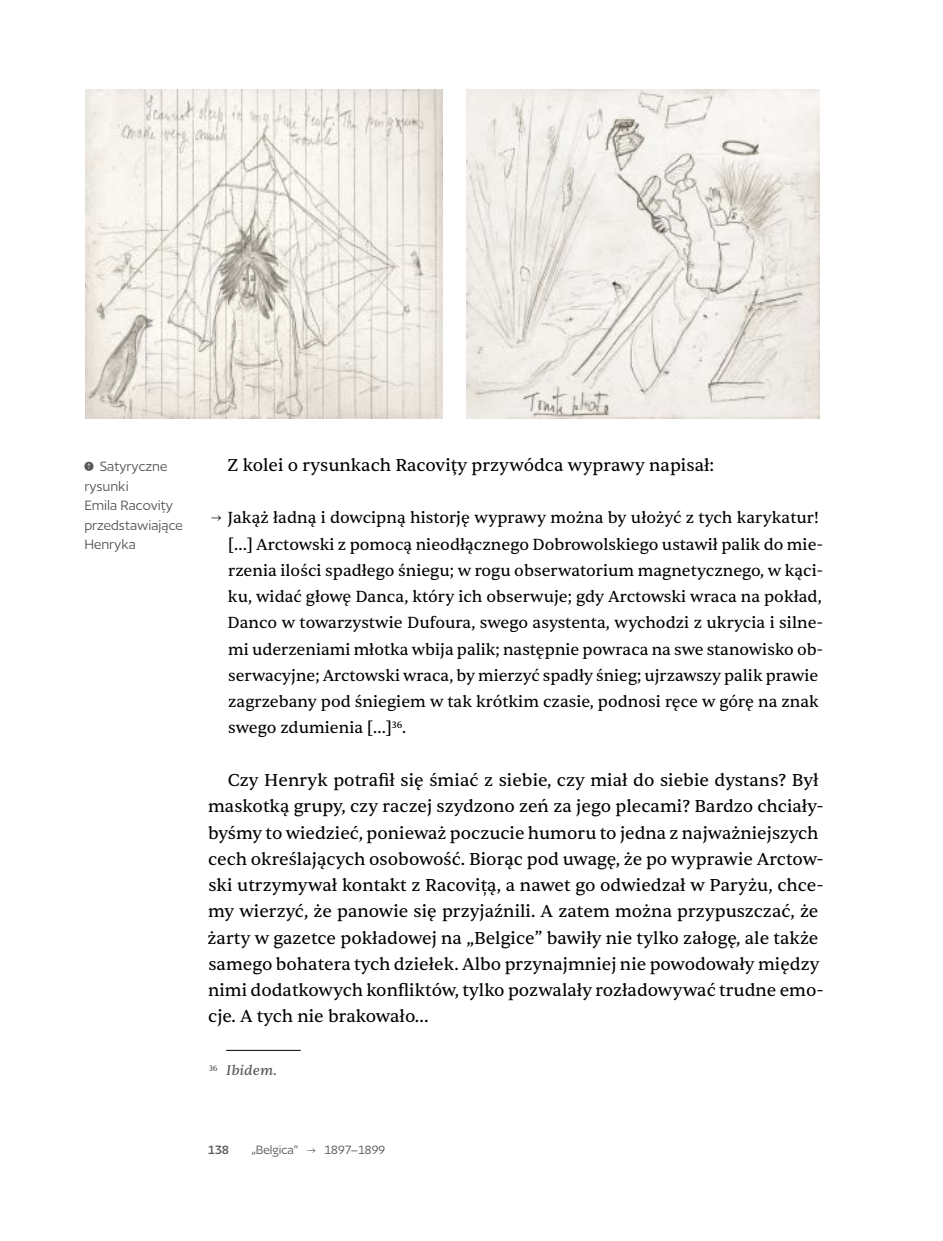
<style>
.page{position:relative;width:943px;height:1241px;background:#fff}
.page>*{position:absolute;margin:0;border:0;box-sizing:border-box;transform-origin:0 0}
.t1{font:17.5px/26.2px "Sentient";color:#000}
.t2{font:16.28px/26.2px "Sentient";color:#000}
.t3{font:15.75px/19.6px "Author";color:#575756}
.t4{font:14px "Author";letter-spacing:-.015em;color:#575756}
.t5{font:italic 14px "Sentient";color:#575756}
.t6{font:500 14px "Author";color:#575756}
.s1{font-family:"Cormorant Garamond"}
.s2{font-style:normal}
</style>
<div class="page">
<img style="left:466px;top:89px;width:353px;height:329px">
<img style="left:85px;top:90px;width:358px;height:328px">
<hr style="left:226px;top:1049px;width:75px;height:1px;background:#000">
<svg style="left:84px;top:461px;width:10px;height:10px"></svg>
<svg style="left:87px;top:463px;width:4px;height:6px"></svg>
<p class="t3" style="left:84px;top:456px;width:100px;text-indent:15px">Satyryczne rysunki<br>Emila Racovițy przedstawiające<br>Henryka</p>
<p class="t1" style="left:228px;top:452px;width:488px">Z kolei o rysunkach Racoviţy przywódca wyprawy napisał:</p>
<p class="t2" style="left:227px;top:505px;width:597px;text-indent:-17px"><span class="s1">→</span> Jakąż ładną i dowcipną historję wyprawy można by ułożyć z tych karykatur! […] Arctowski z pomocą nieodłącznego Dobrowolskiego ustawił palik do mie&shy;rzenia ilości spadłego śniegu; w rogu obserwatorium magnetycznego, w kąci&shy;ku, widać głowę Danca, który ich obserwuje; gdy Arctowski wraca na pokład, Danco w towarzystwie Dufoura, swego asystenta, wychodzi z ukrycia i silne&shy;mi uderzeniami młotka wbija palik; następnie powraca na swe stanowisko ob&shy;serwacyjne; Arctowski wraca, by mierzyć spadły śnieg; ujrzawszy palik prawie zagrzebany pod śniegiem w tak krótkim czasie, podnosi ręce w górę na znak swego zdumienia […]<sup>36</sup>.</p>
<p class="t1" style="left:207px;top:767px;width:617px;text-indent:20px">Czy Henryk potrafił się śmiać z siebie, czy miał do siebie dystans? Był maskotką grupy, czy raczej szydzono zeń za jego plecami? Bardzo chciały&shy;byśmy to wiedzieć, ponieważ poczucie humoru to jedna z najważniejszych cech określających osobowość. Biorąc pod uwagę, że po wyprawie Arctow&shy;ski utrzymywał kontakt z Racovițą, a nawet go odwiedzał w Paryżu, chce&shy;my wierzyć, że panowie się przyjaźnili. A zatem można przypuszczać, że żarty w gazetce pokładowej na „Belgice” bawiły nie tylko załogę, ale także samego bohatera tych dziełek. Albo przynajmniej nie powodowały między nimi dodatkowych konfliktów, tylko pozwalały rozładowywać trudne emo&shy;cje. A tych nie brakowało…</p>
<p class="t5" style="left:209px;top:1061px;width:69px"><sup>36</sup> Ibidem<span class="s2">.</span></p>
<p class="t6" style="left:208px;top:1142px;width:23px">138</p>
<p class="t4" style="left:251px;top:1142px;width:135px">„Belgica” <span class="s1">→</span> 1897–1899</p>
</div>
